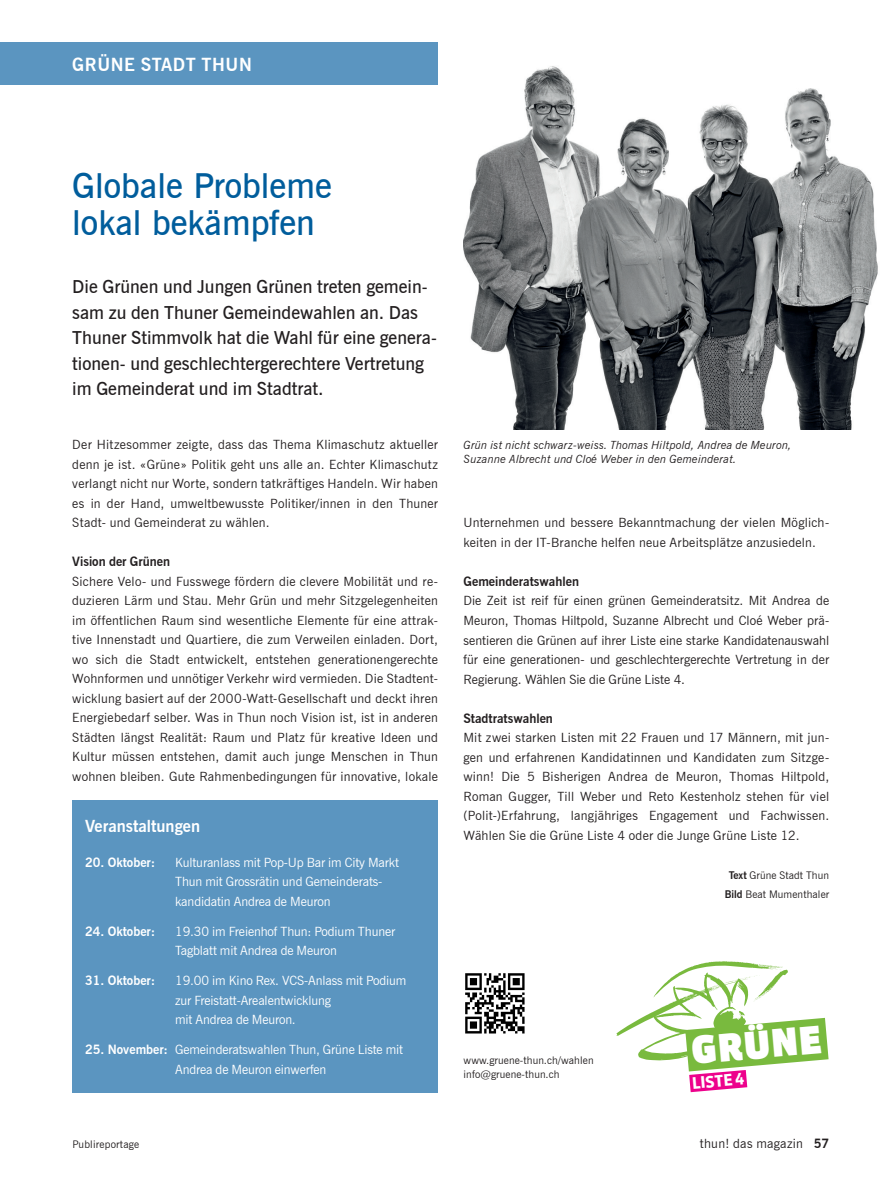
<style>
.page{position:relative;width:893px;height:1191px;background:#fff}
.page>*{position:absolute;margin:0;border:0;box-sizing:border-box;transform-origin:0 0}
.t1{font:900 37.8px "Sanuk OT";color:#fff}
.t2{font:600 34.5px/36.8px "News Gothic BT";color:#005d9c}
.t3{font:600 18px/25.5px "News Gothic BT";color:#231f20}
.t4{font:700 18px "News Gothic BT";letter-spacing:.03em;color:#fff}
.t5{font:700 16.5px "News Gothic BT";color:#fff}
.t6{font:700 15.9px "Sanuk OT";color:#fff}
.t7{font:12.75px/19.5px "News Gothic BT";letter-spacing:.02em;color:#231f20;text-align:justify}
.t8{font:12.75px/19.5px "News Gothic BT";letter-spacing:-.01em;color:#fff}
.t9{font:700 12.75px "News Gothic BT";color:#231f20}
.t10{font:700 12.75px "News Gothic BT";color:#fff}
.t11{font:italic 11.25px/13.5px "News Gothic BT";letter-spacing:.01em;color:#231f20}
.t12{font:10.5px/19.5px "News Gothic BT";letter-spacing:.01em;color:#231f20;text-align:center}
.s1{font-weight:700}
</style>
<div class="page">
<div style="left:0;top:43px;width:438px;height:42px;background:#5b95c0"></div>
<div style="left:72px;top:800px;width:366px;height:293px;background:#5b95c0"></div>
<img style="left:465px;top:973px;width:60px;height:61px">
<img style="left:463px;top:66px;width:415px;height:364px">
<svg style="left:616px;top:961px;width:213px;height:131px"></svg>
<h3 class="t4" style="left:72px;top:54px;width:181px">GRÜNE STADT THUN</h3>
<h2 class="t2" style="left:72px;top:168px;width:261px">Globale Probleme lokal bekämpfen</h2>
<h3 class="t3" style="left:72px;top:274px;width:366px">Die Grünen und Jungen Grünen treten gemein&shy;sam zu den Thuner Gemeindewahlen an. Das Thuner Stimmvolk hat die Wahl für eine genera&shy;tionen- und geschlechtergerechtere Vertretung im Gemeinderat und im Stadtrat.</h3>
<p class="t7" style="left:72px;top:435px;width:367px">Der Hitzesommer zeigte, dass das Thema Klimaschutz aktueller denn je ist. «Grüne» Politik geht uns alle an. Echter Klimaschutz verlangt nicht nur Worte, sondern tatkräftiges Handeln. Wir haben es in der Hand, umweltbewusste Politiker/innen in den Thuner Stadt- und Gemeinderat zu wählen.</p>
<p class="t9" style="left:72px;top:554px;width:99px">Vision der Grünen</p>
<p class="t7" style="left:72px;top:571px;width:367px">Sichere Velo- und Fusswege fördern die clevere Mobilität und re&shy;duzieren Lärm und Stau. Mehr Grün und mehr Sitzgelegenheiten im öffentlichen Raum sind wesentliche Elemente für eine attrak&shy;tive Innenstadt und Quartiere, die zum Verweilen einladen. Dort, wo sich die Stadt entwickelt, entstehen generationengerechte Wohnformen und unnötiger Verkehr wird vermieden. Die Stadtent&shy;wicklung basiert auf der 2000-Watt-Gesellschaft und deckt ihren Energiebedarf selber. Was in Thun noch Vision ist, ist in anderen Städten längst Realität: Raum und Platz für kreative Ideen und Kultur müssen entstehen, damit auch junge Menschen in Thun wohnen bleiben. Gute Rahmenbedingungen für innovative, lokale</p>
<p class="t5" style="left:85px;top:816px;width:117px">Veranstaltungen</p>
<p class="t10" style="left:85px;top:854px;width:72px">20. Oktober:</p>
<p class="t8" style="left:175px;top:852px;width:225px">Kulturanlass mit Pop-Up Bar im City Markt<br>Thun mit Grossrätin und Gemeinderats&shy;kandidatin Andrea de Meuron</p>
<p class="t10" style="left:85px;top:923px;width:72px">24. Oktober:</p>
<p class="t8" style="left:175px;top:921px;width:222px">19.30 im Freienhof Thun: Podium Thuner<br>Tagblatt mit Andrea de Meuron</p>
<p class="t10" style="left:85px;top:973px;width:72px">31. Oktober:</p>
<p class="t8" style="left:175px;top:971px;width:233px">19.00 im Kino Rex. VCS-Anlass mit Podium zur Freistatt-Arealentwicklung<br>mit Andrea de Meuron.</p>
<p class="t8" style="left:175px;top:1040px;width:229px;text-indent:-90px"><span class="s1">25. November:</span> Gemeinderatswahlen Thun, Grüne Liste mit<br>Andrea de Meuron einwerfen</p>
<p class="t11" style="left:463px;top:438px;width:330px">Grün ist nicht schwarz-weiss. Thomas Hiltpold, Andrea de Meuron,<br>Suzanne Albrecht und Cloé Weber in den Gemeinderat.</p>
<p class="t7" style="left:463px;top:513px;width:367px">Unternehmen und bessere Bekanntmachung der vielen Möglich&shy;keiten in der IT-Branche helfen neue Arbeitsplätze anzusiedeln.</p>
<p class="t9" style="left:463px;top:573px;width:117px">Gemeinderatswahlen</p>
<p class="t7" style="left:463px;top:591px;width:367px">Die Zeit ist reif für einen grünen Gemeinderatsitz. Mit Andrea de Meuron, Thomas Hiltpold, Suzanne Albrecht und Cloé Weber prä&shy;sentieren die Grünen auf ihrer Liste eine starke Kandidatenauswahl für eine generationen- und geschlechtergerechte Vertretung in der Regierung. Wählen Sie die Grüne Liste 4.</p>
<p class="t9" style="left:463px;top:710px;width:91px">Stadtratswahlen</p>
<p class="t7" style="left:463px;top:727px;width:367px">Mit zwei starken Listen mit 22 Frauen und 17 Männern, mit jun&shy;gen und erfahrenen Kandidatinnen und Kandidaten zum Sitzge&shy;winn! Die 5 Bisherigen Andrea de Meuron, Thomas Hiltpold, Roman Gugger, Till Weber und Reto Kestenholz stehen für viel (Polit‑)Erfahrung, langjähriges Engagement und Fachwissen.<br>Wählen Sie die Grüne Liste 4 oder die Junge Grüne Liste 12.</p>
<p class="t12" style="left:725px;top:865px;width:106px"><span class="s1">Text</span> Grüne Stadt Thun<br><span class="s1">Bild</span> Beat Mumenthaler</p>
<p class="t12" style="left:464px;top:1053px;width:132px;line-height:13.5px;text-align:left">www.gruene-thun.ch/wahlen info@gruene-thun.ch</p>
<h1 class="t1" style="left:690px;top:1027px;width:132px;rotate:-5deg">GRÜNE</h1>
<p class="t6" style="left:691px;top:1073px;width:54px;rotate:-5deg">LISTE 4</p>
<p class="t12" style="left:72px;top:1134px;width:68px">Publireportage</p>
<p class="t7" style="left:700px;top:1134px;width:131px">thun! das magazin <span class="s1">57</span></p>
</div>
